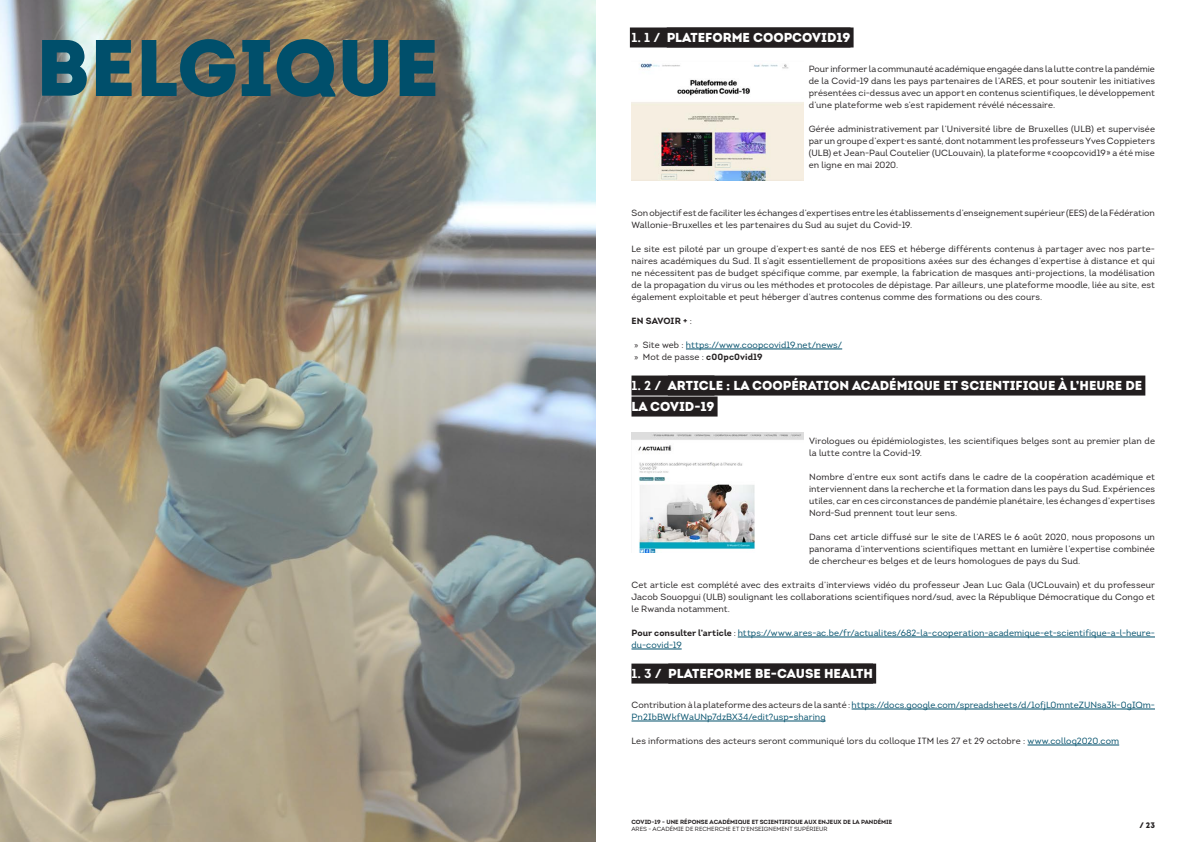
<style>
.page{position:relative;width:1191px;height:842px;background:#fff}
.page>*{position:absolute;margin:0;border:0;box-sizing:border-box;transform-origin:0 0}
.Titre_du_document{font:80px "Intro Black Caps";color:#004f6b}
.t1{font:900 13px/21px "Intro";color:#fff}
.t2{font:9px/12px "Intro";letter-spacing:.005em;color:#231f20;text-align:justify}
.t3{font:9px/12px "Intro";letter-spacing:.005em;color:#004f6b}
.t4{font:700 9px "Intro";letter-spacing:.005em;color:#231f20}
.t5{font:900 8px "Intro";color:#231f20}
.t6{font:6px "Intro Bold Caps";color:#231f20}
.t7{font:6px "Intro";color:#231f20}
.s1{font-weight:700}
.s2{font-weight:400}
.s3{font-family:"Myriad Pro";color:#231f20}
.s4{color:#231f20}
.s5{font-family:"Myriad Pro"}
.s6{font-weight:700;color:#231f20}
.s7{color:#004f6b}
</style>
<div class="page">
<img style="left:0;top:0;width:595px;height:842px">
<div style="left:630px;top:27px;width:220px;height:20px;background:#231f20"></div>
<div style="left:667px;top:28px;width:186px;height:20px;background:#231f20"></div>
<hr style="left:686px;top:349px;width:156px;height:1px;background:#004f6b">
<div style="left:668px;top:376px;width:477px;height:20px;background:#231f20"></div>
<div style="left:631px;top:375px;width:83px;height:20px;background:#231f20"></div>
<div style="left:631px;top:397px;width:86px;height:20px;background:#231f20"></div>
<hr style="left:737px;top:637px;width:418px;height:1px;background:#004f6b">
<hr style="left:631px;top:649px;width:50px;height:1px;background:#004f6b">
<div style="left:631px;top:663px;width:242px;height:20px;background:#231f20"></div>
<div style="left:668px;top:664px;width:208px;height:20px;background:#231f20"></div>
<hr style="left:851px;top:709px;width:304px;height:1px;background:#004f6b">
<hr style="left:631px;top:721px;width:194px;height:1px;background:#004f6b">
<hr style="left:1027px;top:745px;width:92px;height:1px;background:#004f6b">
<img style="left:631px;top:63px;width:172px;height:117px">
<img style="left:632px;top:432px;width:171px;height:120px">
<p class="Titre_du_document" style="left:36px;top:15px;width:405px">BELGIQUE</p>
<p class="t1" style="left:631px;top:27px;width:220px"><span class="s1">1. 1 /</span> PLATEFORME COOPCOVID19</p>
<p class="t2" style="left:808px;top:63px;width:348px">Pour informer la communauté académique engagée dans la lutte contre la pandémie de la Covid-19 dans les pays partenaires de l’ARES, et pour soutenir les initiatives présentées ci-dessus avec un apport en contenus scientifiques, le développement d’une plateforme web s’est rapidement révélé nécessaire.</p>
<p class="t2" style="left:808px;top:123px;width:348px">Gérée administrativement par l’Université libre de Bruxelles (ULB) et supervisée par un groupe d’expert·es santé, dont notamment les professeurs Yves Coppieters (ULB) et Jean-Paul Coutelier (UCLouvain), la plateforme «coopcovid19» a été mise en ligne en mai 2020.</p>
<p class="t2" style="left:631px;top:207px;width:525px">Son objectif est de faciliter les échanges d’expertises entre les établissements d’enseignement supérieur (EES) de la Fédération<br>Wallonie-Bruxelles et les partenaires du Sud au sujet du Covid-19.</p>
<p class="t2" style="left:631px;top:243px;width:525px">Le site est piloté par un groupe d’expert·es santé de nos EES et héberge différents contenus à partager avec nos parte&shy;naires académiques du Sud. Il s’agit essentiellement de propositions axées sur des échanges d’expertise à distance et qui ne nécessitent pas de budget spécifique comme, par exemple, la fabrication de masques anti-projections, la modélisation de la propagation du virus ou les méthodes et protocoles de dépistage. Par ailleurs, une plateforme moodle, liée au site, est également exploitable et peut héberger d’autres contenus comme des formations ou des cours.</p>
<p class="t4" style="left:631px;top:315px;width:62px">EN SAVOIR + <span class="s2">:</span></p>
<p class="t3" style="left:634px;top:339px;width:209px"><span class="s3">»</span> <span class="s4">Site web :</span> https://www.coopcovid19.net/news/</p>
<p class="t2" style="left:634px;top:351px;width:130px"><span class="s5">»</span> Mot de passe : <span class="s1">c00pc0vid19</span></p>
<p class="t1" style="left:631px;top:375px;width:512px"><span class="s1">1. 2 /</span> ARTICLE : LA COOPÉRATION ACADÉMIQUE ET SCIENTIFIQUE À L’HEURE DE<br>LA COVID-19</p>
<p class="t2" style="left:809px;top:435px;width:347px">Virologues ou épidémiologistes, les scientifiques belges sont au premier plan de la lutte contre la Covid-19.</p>
<p class="t2" style="left:809px;top:471px;width:347px">Nombre d’entre eux sont actifs dans le cadre de la coopération académique et interviennent dans la recherche et la formation dans les pays du Sud. Expériences utiles, car en ces circonstances de pandémie planétaire, les échanges d’expertises Nord-Sud prennent tout leur sens.</p>
<p class="t2" style="left:809px;top:531px;width:347px">Dans cet article diffusé sur le site de l’ARES le 6 août 2020, nous proposons un panorama d’interventions scientifiques mettant en lumière l’expertise combinée de chercheur·es belges et de leurs homologues de pays du Sud.</p>
<p class="t2" style="left:631px;top:579px;width:525px">Cet article est complété avec des extraits d’interviews vidéo du professeur Jean Luc Gala (UCLouvain) et du professeur Jacob Souopgui (ULB) soulignant les collaborations scientifiques nord/sud, avec la République Démocratique du Congo et le Rwanda notamment.</p>
<p class="t3" style="left:631px;top:627px;width:525px"><span class="s6">Pour consulter l’article</span> <span class="s4">:</span> https://www.ares-ac.be/fr/actualites/682-la-cooperation-academique-et-scientifique-a-l-heure&shy;du-covid-19</p>
<p class="t1" style="left:631px;top:663px;width:243px"><span class="s1">1. 3 /</span> PLATEFORME BE-CAUSE HEALTH</p>
<p class="t3" style="left:631px;top:699px;width:525px"><span class="s4">Contribution à la plateforme des acteurs de la santé :</span> https://docs.google.com/spreadsheets/d/1ofjL0mnteZUNsa3k-0gIQm-<br>Pn2IbBWkfWaUNp7dzBX34/edit?usp=sharing</p>
<p class="t2" style="left:631px;top:735px;width:489px">Les informations des acteurs seront communiqué lors du colloque ITM les 27 et 29 octobre : <span class="s7">www.colloq2020.com</span></p>
<p class="t6" style="left:631px;top:818px;width:262px">COVID-19 - UNE RÉPONSE ACADÉMIQUE ET SCIENTIFIQUE AUX ENJEUX DE LA PANDÉMIE</p>
<p class="t7" style="left:631px;top:825px;width:198px">ARES - ACADÉMIE DE RECHERCHE ET D’ENSEIGNEMENT SUPÉRIEUR</p>
<p class="t5" style="left:1139px;top:820px;width:17px">/ 23</p>
</div>
